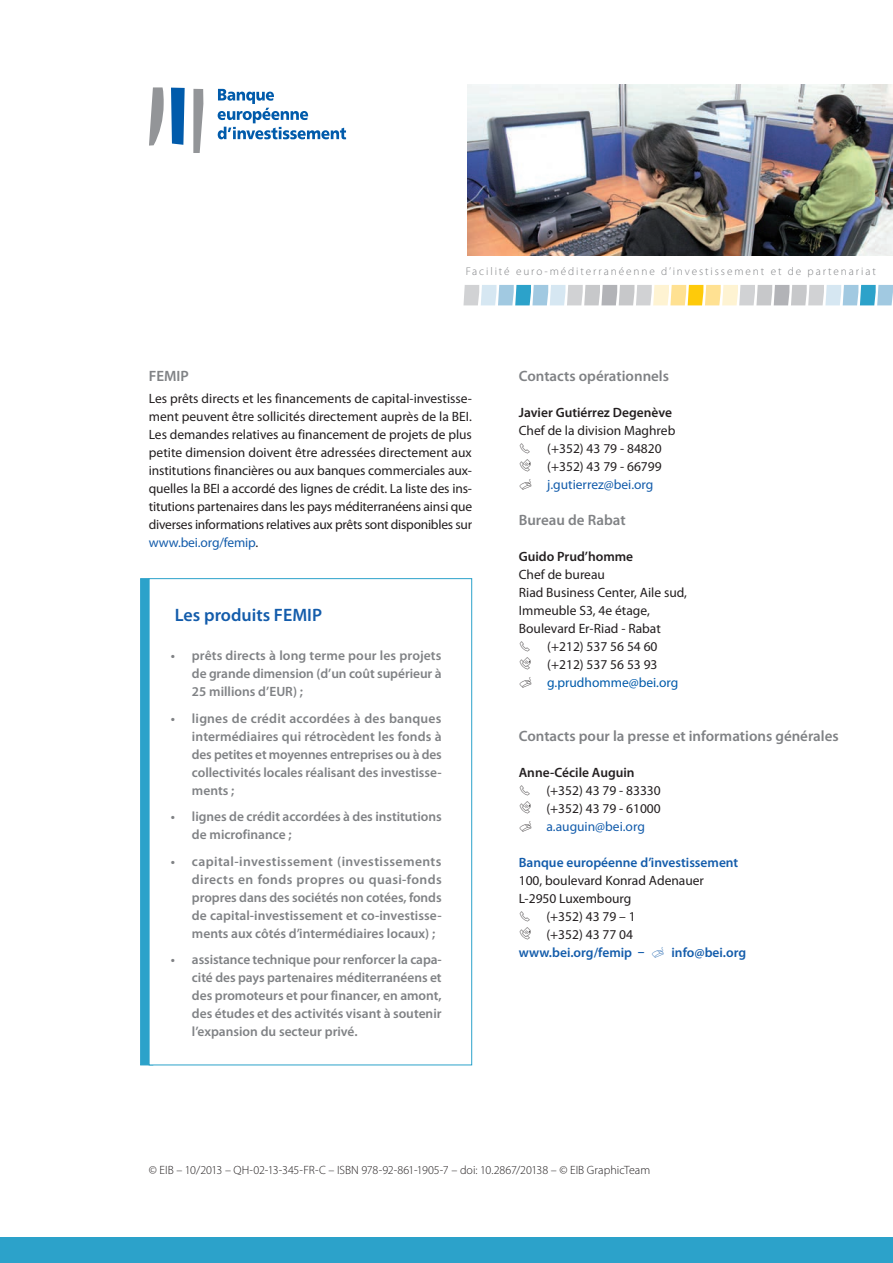
<style>
.page{position:relative;width:893px;height:1263px;background:#fff}
.page>*{position:absolute;margin:0;border:0;box-sizing:border-box;transform-origin:0 0}
.t1{font:600 18px "Myriad Pro";color:#135cab}
.t2{font:600 15px "Myriad Pro";color:#808285}
.t3{font:13.5px/18px "Myriad Pro";color:#231f20;text-align:right}
.t4{font:600 13.5px/18px "Myriad Pro";color:#808285;text-align:justify}
.t5{font:600 13.5px "Myriad Pro";color:#135cab}
.t6{font:600 13.5px "Myriad Pro";color:#231f20}
.t7{font:13.5px "Myriad Pro";color:#135cab}
.t8{font:13.5px "Myriad Pro";color:#015bab}
.t9{font:300 12px "Myriad Pro";letter-spacing:-.005em;color:#231f20}
.t10{font:300 11.25px "Myriad Pro";letter-spacing:.17em;color:#808285}
.s1{color:#135cab}
</style>
<div class="page">
<div style="left:0;top:1237px;width:893px;height:26px;background:#2ca2ca"></div>
<div style="left:141px;top:579px;width:12px;height:486px;background:#2ca2ca"></div>
<div style="left:140px;top:578px;width:13px;height:487px;border:1px solid #2ca2ca"></div>
<div style="left:149px;top:579px;width:323px;height:486px;background:#fff"></div>
<div style="left:149px;top:578px;width:323px;height:487px;border:1px solid #2ca2ca"></div>
<svg style="left:218px;top:89px;width:128px;height:50px"></svg>
<svg style="left:149px;top:87px;width:15px;height:59px"></svg>
<svg style="left:171px;top:88px;width:14px;height:57px"></svg>
<svg style="left:193px;top:89px;width:10px;height:64px"></svg>
<img style="left:468px;top:84px;width:425px;height:171px">
<svg style="left:463px;top:285px;width:430px;height:20px;background:#cad5cf"></svg>
<p class="t10" style="left:466px;top:265px;width:412px">Facilité euro-méditerranéenne d’investissement et de partenariat</p>
<p class="t2" style="left:149px;top:368px;width:42px">FEMIP</p>
<p class="t3" style="left:149px;top:390px;width:325px;text-align:justify">Les prêts directs et les financements de capital-investisse&shy;ment peuvent être sollicités directement auprès de la BEI.<br>Les demandes relatives au financement de projets de plus petite dimension doivent être adressées directement aux institutions financières ou aux banques commerciales aux&shy;quelles la BEI a accordé des lignes de crédit. La liste des ins&shy;titutions partenaires dans les pays méditerranéens ainsi que diverses informations relatives aux prêts sont disponibles sur <span class="s1">www.bei.org/femip</span>.</p>
<h1 class="t1" style="left:175px;top:605px;width:149px">Les produits FEMIP</h1>
<p class="t4" style="left:192px;top:647px;width:251px;text-indent:-21px">• prêts directs à long terme pour les projets de grande dimension (d’un coût supérieur à 25 millions d’EUR) ;</p>
<p class="t4" style="left:192px;top:709px;width:251px;text-indent:-21px">• lignes de crédit accordées à des banques intermédiaires qui rétrocèdent les fonds à des petites et moyennes entreprises ou à des collectivités locales réalisant des investisse&shy;ments ;</p>
<p class="t4" style="left:192px;top:808px;width:251px;text-indent:-21px">• lignes de crédit accordées à des institutions de microfinance ;</p>
<p class="t4" style="left:192px;top:852px;width:251px;text-indent:-21px">• capital-investissement (investissements directs en fonds propres ou quasi-fonds propres dans des sociétés non cotées, fonds de capital-investissement et co-investisse&shy;ments aux côtés d’intermédiaires locaux) ;</p>
<p class="t4" style="left:192px;top:951px;width:251px;text-indent:-21px">• assistance technique pour renforcer la capa&shy;cité des pays partenaires méditerranéens et des promoteurs et pour financer, en amont, des études et des activités visant à soutenir l’expansion du secteur privé.</p>
<p class="t2" style="left:519px;top:368px;width:152px">Contacts opérationnels</p>
<p class="t6" style="left:519px;top:405px;width:155px">Javier Gutiérrez Degenève</p>
<p class="t3" style="left:519px;top:422px;width:158px">Chef de la division Maghreb</p>
<p class="t3" style="left:519px;top:440px;width:144px">✓ (+352) 43 79 - 84820 (+352) 43 79 - 66799</p>
<p class="t7" style="left:547px;top:477px;width:108px">j.gutierrez@bei.org</p>
<p class="t2" style="left:519px;top:512px;width:108px">Bureau de Rabat</p>
<p class="t6" style="left:519px;top:549px;width:116px">Guido Prud’homme</p>
<p class="t3" style="left:519px;top:566px;width:170px;text-align:left">Chef de bureau<br>Riad Business Center, Aile sud,<br>Immeuble S3, 4e étage,<br>Boulevard Er-Riad - Rabat</p>
<p class="t3" style="left:519px;top:638px;width:140px">✓ (+212) 537 56 54 60 (+212) 537 56 53 93</p>
<p class="t8" style="left:547px;top:675px;width:133px">g.prudhomme@bei.org</p>
<p class="t2" style="left:519px;top:728px;width:321px">Contacts pour la presse et informations générales</p>
<p class="t6" style="left:519px;top:765px;width:117px">Anne-Cécile Auguin</p>
<p class="t3" style="left:519px;top:782px;width:144px">✓ (+352) 43 79 - 83330 (+352) 43 79 - 61000</p>
<p class="t7" style="left:546px;top:819px;width:100px">a.auguin@bei.org</p>
<p class="t5" style="left:519px;top:855px;width:221px">Banque européenne d’investissement</p>
<p class="t3" style="left:519px;top:872px;width:187px;text-align:left">100, boulevard Konrad Adenauer<br>L-2950 Luxembourg</p>
<p class="t3" style="left:519px;top:908px;width:118px">✓ (+352) 43 79 – 1 (+352) 43 77 04</p>
<p class="t5" style="left:519px;top:945px;width:127px">www.bei.org/femip –</p>
<p class="t5" style="left:671px;top:945px;width:76px">info@bei.org</p>
<p class="t9" style="left:149px;top:1163px;width:503px">© EIB – 10/2013 – QH-02-13-345-FR-C – ISBN 978-92-861-1905-7 – doi: 10.2867/20138 – © EIB GraphicTeam</p>
</div>
